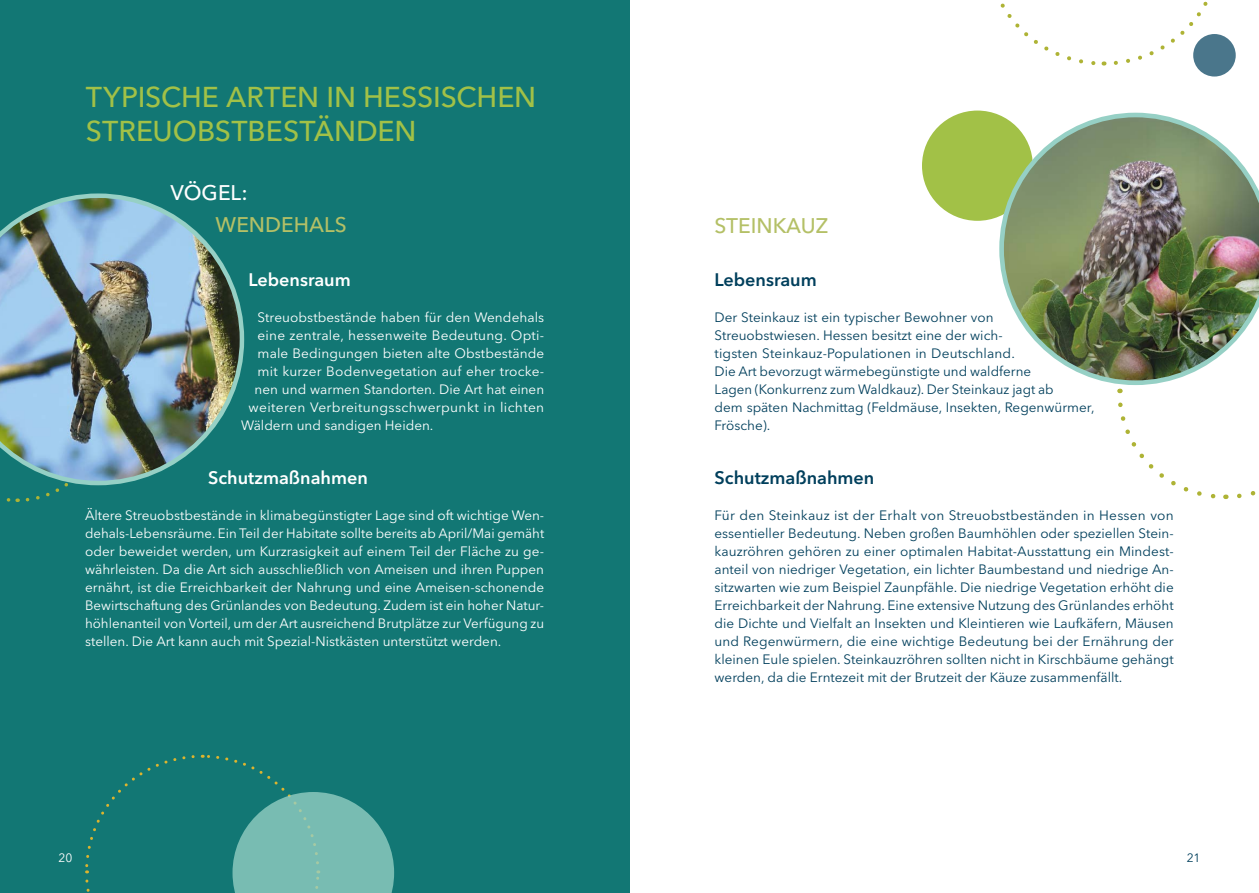
<style>
.page{position:relative;width:1259px;height:893px;background:#fff}
.page>*{position:absolute;margin:0;border:0;box-sizing:border-box;transform-origin:0 0}
.Headers_Headlines_Titles_Headline_-Versa{font:500 28.5px/34.2px "Avenir Next LT Pro";color:#a2c147}
.Headline_Titles_Body_Text_Headline_Grün{font:500 21px "Avenir Next LT Pro";color:#b4c066}
.Headline_Titles_Body_Text_Headline_Grün-2{font:500 21px "Avenir Next LT Pro";color:#fff}
.Headline_Titles_Body_Text_Headline_2-_Bo{font:600 18px "Avenir Next LT Pro";color:#fff}
.Headline_Titles_Body_Text_Headline_2-_Bo-2{font:600 18px "Avenir Next LT Pro";color:#003f5c}
.Headline_Titles_Body_Text_Body_Text_-_Re{font:13.5px/18px "Avenir Next LT Pro";color:#003f5c}
.Headline_Titles_Body_Text_Body_Text_-_Re-2{font:13.5px/18px "Avenir Next LT Pro";letter-spacing:.005em;color:#fff;text-align:justify}
.Headline_Titles_Body_Text_Body_Text_-_Re-3{font:13.5px "Avenir Next LT Pro";letter-spacing:.025em;color:#fff}
.t1{font:12px "Avenir Next LT Pro";color:#fff}
.t2{font:12px "Avenir Next LT Pro";color:#003f5c}
</style>
<div class="page">
<div style="left:0;top:0;width:629px;height:893px;background:#127774"></div>
<svg style="left:6px;top:485px;width:100px;height:17px"></svg>
<svg style="left:85px;top:754px;width:309px;height:139px"></svg>
<svg style="left:1113px;top:1px;width:110px;height:64px"></svg>
<svg style="left:1000px;top:3px;width:104px;height:63px"></svg>
<div style="left:1193px;top:34px;width:42px;height:43px;background:#4a768b;border-radius:50%"></div>
<div style="left:922px;top:111px;width:110px;height:110px;background:#a2c147;border-radius:50%"></div>
<svg style="left:1118px;top:402px;width:108px;height:98px"></svg>
<svg style="left:1237px;top:491px;width:19px;height:8px"></svg>
<img style="left:0;top:193px;width:244px;height:292px">
<img style="left:999px;top:113px;width:260px;height:272px">
<h1 class="Headers_Headlines_Titles_Headline_-Versa" style="left:86px;top:80px;width:452px">TYPISCHE ARTEN IN HESSISCHEN<br>STREUOBSTBESTÄNDEN</h1>
<h2 class="Headline_Titles_Body_Text_Headline_Grün-2" style="left:171px;top:180px;width:79px">VÖGEL:</h2>
<h2 class="Headline_Titles_Body_Text_Headline_Grün" style="left:216px;top:212px;width:133px">WENDEHALS</h2>
<h3 class="Headline_Titles_Body_Text_Headline_2-_Bo" style="left:249px;top:269px;width:104px">Lebensraum</h3>
<p class="Headline_Titles_Body_Text_Body_Text_-_Re-2" style="left:258px;top:309px;width:288px">Streuobstbestände haben für den Wendehals</p>
<p class="Headline_Titles_Body_Text_Body_Text_-_Re-2" style="left:258px;top:327px;width:288px">eine zentrale, hessenweite Bedeutung. Opti-</p>
<p class="Headline_Titles_Body_Text_Body_Text_-_Re-2" style="left:258px;top:345px;width:288px">male Bedingungen bieten alte Obstbestände</p>
<p class="Headline_Titles_Body_Text_Body_Text_-_Re-2" style="left:258px;top:363px;width:288px">mit kurzer Bodenvegetation auf eher trocke-</p>
<p class="Headline_Titles_Body_Text_Body_Text_-_Re-2" style="left:255px;top:381px;width:291px">nen und warmen Standorten. Die Art hat einen</p>
<p class="Headline_Titles_Body_Text_Body_Text_-_Re-3" style="left:249px;top:400px;width:297px">weiteren Verbreitungsschwerpunkt in lichten</p>
<p class="Headline_Titles_Body_Text_Body_Text_-_Re-2" style="left:241px;top:417px;width:194px">Wäldern und sandigen Heiden.</p>
<h3 class="Headline_Titles_Body_Text_Headline_2-_Bo" style="left:208px;top:467px;width:161px">Schutzmaßnahmen</h3>
<p class="Headline_Titles_Body_Text_Body_Text_-_Re-2" style="left:85px;top:507px;width:461px">Ältere Streuobstbestände in klimabegünstigter Lage sind oft wichtige Wen&shy;dehals-Lebensräume. Ein Teil der Habitate sollte bereits ab April/Mai gemäht oder beweidet werden, um Kurzrasigkeit auf einem Teil der Fläche zu ge&shy;währleisten. Da die Art sich ausschließlich von Ameisen und ihren Puppen ernährt, ist die Erreichbarkeit der Nahrung und eine Ameisen-schonende Bewirtschaftung des Grünlandes von Bedeutung. Zudem ist ein hoher Natur&shy;höhlenanteil von Vorteil, um der Art ausreichend Brutplätze zur Verfügung zu stellen. Die Art kann auch mit Spezial-Nistkästen unterstützt werden.</p>
<h2 class="Headline_Titles_Body_Text_Headline_Grün" style="left:714px;top:213px;width:115px">STEINKAUZ</h2>
<h3 class="Headline_Titles_Body_Text_Headline_2-_Bo-2" style="left:714px;top:269px;width:104px">Lebensraum</h3>
<p class="Headline_Titles_Body_Text_Body_Text_-_Re" style="left:714px;top:309px;width:381px">Der Steinkauz ist ein typischer Bewohner von Streuobstwiesen. Hessen besitzt eine der wich-<br>tigsten Steinkauz-Populationen in Deutschland.<br>Die Art bevorzugt wärmebegünstigte und waldferne<br>Lagen (Konkurrenz zum Waldkauz). Der Steinkauz jagt ab<br>dem späten Nachmittag (Feldmäuse, Insekten, Regenwürmer, Frösche).</p>
<h3 class="Headline_Titles_Body_Text_Headline_2-_Bo-2" style="left:714px;top:467px;width:161px">Schutzmaßnahmen</h3>
<p class="Headline_Titles_Body_Text_Body_Text_-_Re" style="left:714px;top:507px;width:461px;text-align:justify">Für den Steinkauz ist der Erhalt von Streuobstbeständen in Hessen von essentieller Bedeutung. Neben großen Baumhöhlen oder speziellen Stein&shy;kauzröhren gehören zu einer optimalen Habitat-Ausstattung ein Mindest&shy;anteil von niedriger Vegetation, ein lichter Baumbestand und niedrige An&shy;sitzwarten wie zum Beispiel Zaunpfähle. Die niedrige Vegetation erhöht die Erreichbarkeit der Nahrung. Eine extensive Nutzung des Grünlandes erhöht die Dichte und Vielfalt an Insekten und Kleintieren wie Laufkäfern, Mäusen und Regenwürmern, die eine wichtige Bedeutung bei der Ernährung der kleinen Eule spielen. Steinkauzröhren sollten nicht in Kirschbäume gehängt werden, da die Erntezeit mit der Brutzeit der Käuze zusammenfällt.</p>
<p class="t1" style="left:58px;top:851px;width:15px">20</p>
<p class="t2" style="left:1186px;top:851px;width:15px">21</p>
</div>
